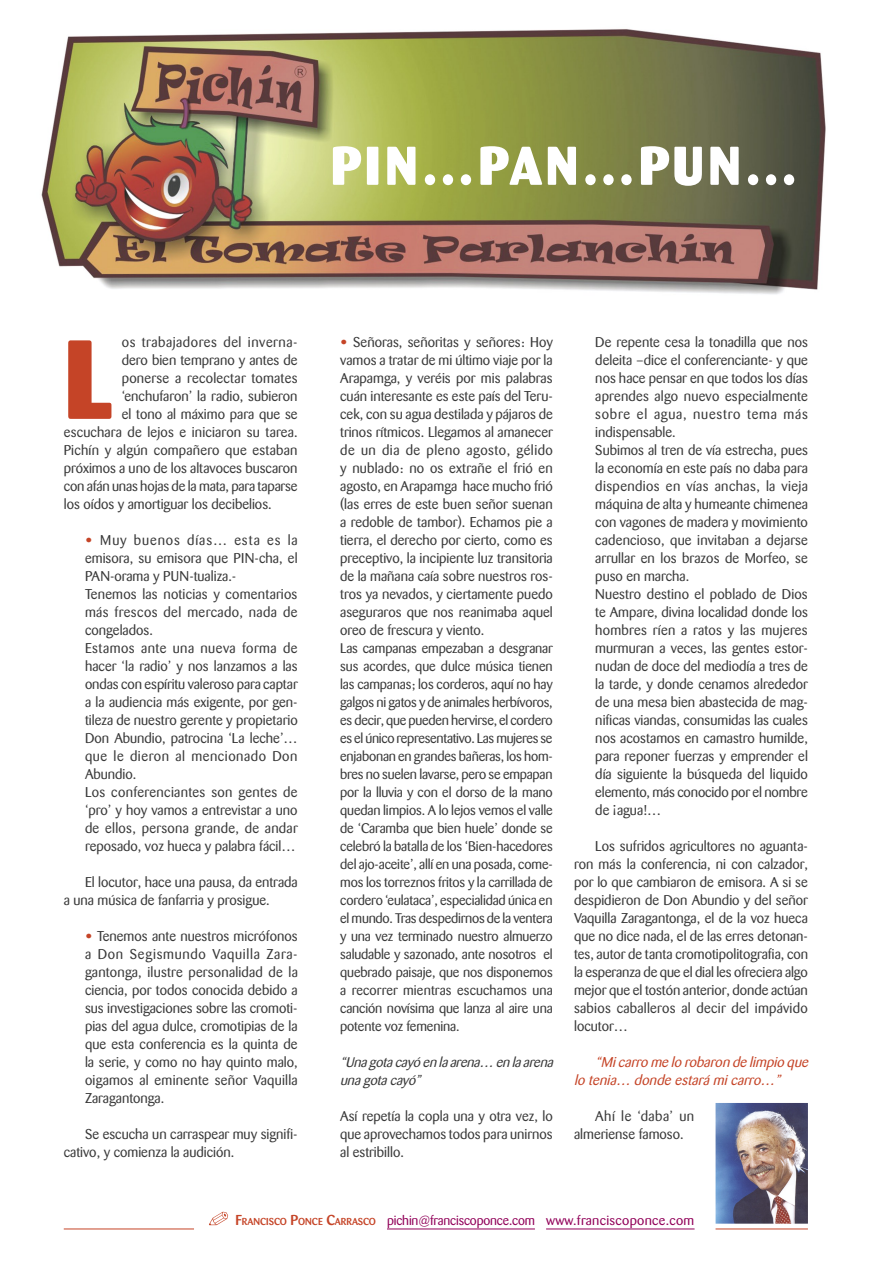
<style>
.page{position:relative;width:893px;height:1263px;background:#fff}
.page>*{position:absolute;margin:0;border:0;box-sizing:border-box;transform-origin:0 0}
.t1{font:800 111.15px "Barmeno";color:#c54427}
.t2{font:800 54px "Barmeno";letter-spacing:.07em;color:#fff}
.t3{font:14.1px/18px "Barmeno";color:#393939}
.t4{font:italic 14.1px/18px "Barmeno";color:#c54427}
.t5{font:14.1px "Barmeno";letter-spacing:.04em;color:#393939}
.t6{font:13.8px/18px "Barmeno";letter-spacing:-.01em;color:#393939;text-align:justify}
.t7{font:italic 13.8px/18px "Barmeno";color:#393939}
.t8{font:13.2px "Barmeno";letter-spacing:-.01em;color:#910059}
.s1{font-family:"Arial";font-weight:900;font-size:14.25px;color:#c54427}
.s2{font-weight:500;font-size:14.25px;color:#c54427}
.s3{font-weight:500;font-size:9.9px;color:#c54427}
</style>
<div class="page">
<img style="left:41px;top:29px;width:785px;height:265px">
<img style="left:716px;top:1103px;width:92px;height:121px">
<hr style="left:716px;top:1228px;width:92px;height:1px;background:#c54427">
<hr style="left:64px;top:1228px;width:130px;height:1px;background:#c54427">
<hr style="left:387px;top:1228px;width:148px;height:1px;background:#910059">
<hr style="left:546px;top:1228px;width:149px;height:1px;background:#910059">
<svg style="left:209px;top:1212px;width:19px;height:13px"></svg>
<h2 class="t2" style="left:331px;top:132px;width:469px">PIN…PAN…PUN…</h2>
<h1 class="t1" style="left:64px;top:311px;width:50px">L</h1>
<p class="t5" style="left:122px;top:334px;width:177px">os trabajadores del inverna-</p>
<p class="t3" style="left:122px;top:351px;width:177px">dero bien temprano y antes de</p>
<p class="t3" style="left:122px;top:369px;width:177px">ponerse a recolectar tomates</p>
<p class="t3" style="left:122px;top:387px;width:177px">‘enchufaron’ la radio, subieron</p>
<p class="t3" style="left:122px;top:405px;width:177px">el tono al máximo para que se</p>
<p class="t3" style="left:64px;top:423px;width:235px">escuchara de lejos e iniciaron su tarea.</p>
<p class="t3" style="left:64px;top:441px;width:235px">Pichín y algún compañero que estaban</p>
<p class="t3" style="left:64px;top:459px;width:235px">próximos a uno de los altavoces buscaron</p>
<p class="t3" style="left:64px;top:477px;width:235px">con afán unas hojas de la mata, para taparse</p>
<p class="t3" style="left:64px;top:495px;width:209px">los oídos y amortiguar los decibelios.</p>
<p class="t3" style="left:85px;top:531px;width:214px"><span class="s1">•</span> Muy buenos días… esta es la emisora, su emisora que PIN-cha, el<br>PAN-orama y PUN-tualiza.-<br>Tenemos las noticias y comentarios más frescos del mercado, nada de congelados.<br>Estamos ante una nueva forma de hacer ‘la radio’ y nos lanzamos a las ondas con espíritu valeroso para captar a la audiencia más exigente, por gen&shy;tileza de nuestro gerente y propietario<br>Don Abundio, patrocina ‘La leche’… que le dieron al mencionado Don<br>Abundio.<br>Los conferenciantes son gentes de ‘pro’ y hoy vamos a entrevistar a uno de ellos, persona grande, de andar reposado, voz hueca y palabra fácil…</p>
<p class="t3" style="left:64px;top:873px;width:235px;text-indent:21px">El locutor, hace una pausa, da entrada a una música de fanfarria y prosigue.</p>
<p class="t3" style="left:85px;top:927px;width:214px;text-align:justify"><span class="s1">•</span> Tenemos ante nuestros micrófonos a Don Segismundo Vaquilla Zara&shy;gantonga, ilustre personalidad de la ciencia, por todos conocida debido a sus investigaciones sobre las cromoti&shy;pias del agua dulce, cromotipias de la que esta conferencia es la quinta de la serie, y como no hay quinto malo, oigamos al eminente señor Vaquilla Zaragantonga.</p>
<p class="t3" style="left:64px;top:1125px;width:235px;text-indent:21px">Se escucha un carraspear muy signifi&shy;cativo, y comienza la audición.</p>
<p class="t3" style="left:340px;top:333px;width:214px;text-align:justify"><span class="s1">•</span> Señoras, señoritas y señores: Hoy vamos a tratar de mi último viaje por la Arapamga, y veréis por mis palabras cuán interesante es este país del Teru&shy;cek, con su agua destilada y pájaros de trinos rítmicos. Llegamos al amanecer de un dia de pleno agosto, gélido y nublado: no os extrañe el frió en agosto, en Arapamga hace mucho frió (las erres de este buen señor suenan a redoble de tambor). Echamos pie a tierra, el derecho por cierto, como es preceptivo, la incipiente luz transitoria de la mañana caía sobre nuestros ros&shy;tros ya nevados, y ciertamente puedo aseguraros que nos reanimaba aquel oreo de frescura y viento.</p>
<p class="t6" style="left:340px;top:639px;width:214px">Las campanas empezaban a desgranar sus acordes, que dulce música tienen las campanas; los corderos, aquí no hay galgos ni gatos y de animales herbívoros, es decir, que pueden hervirse, el cordero es el único representativo. Las mujeres se enjabonan en grandes bañeras, los hom&shy;bres no suelen lavarse, pero se empapan por la lluvia y con el dorso de la mano quedan limpios. A lo lejos vemos el valle de ‘Caramba que bien huele’ donde se celebró la batalla de los ‘Bien-hacedores del ajo-aceite’, allí en una posada, come&shy;mos los torreznos fritos y la carrillada de cordero ‘eulataca’, especialidad única en el mundo. Tras despedirnos de la ventera y una vez terminado nuestro almuerzo saludable y sazonado, ante nosotros el quebrado paisaje, que nos disponemos a recorrer mientras escuchamos una canción novísima que lanza al aire una potente voz femenina.</p>
<p class="t7" style="left:340px;top:1053px;width:218px">“Unagotacayóenlaarena… enlaarena unagotacayó”</p>
<p class="t3" style="left:340px;top:1107px;width:214px;text-align:justify">Así repetía la copla una y otra vez, lo que aprovechamos todos para unirnos al estribillo.</p>
<p class="t3" style="left:595px;top:333px;width:214px">De repente cesa la tonadilla que nos deleita –dice el conferenciante- y que nos hace pensar en que todos los días aprendes algo nuevo especialmente sobre el agua, nuestro tema más indispensable.<br>Subimos al tren de vía estrecha, pues la economía en este país no daba para dispendios en vías anchas, la vieja máquina de alta y humeante chimenea con vagones de madera y movimiento cadencioso, que invitaban a dejarse arrullar en los brazos de Morfeo, se puso en marcha.<br>Nuestro destino el poblado de Dios te Ampare, divina localidad donde los hombres ríen a ratos y las mujeres murmuran a veces, las gentes estor&shy;nudan de doce del mediodía a tres de la tarde, y donde cenamos alrededor de una mesa bien abastecida de mag&shy;nificas viandas, consumidas las cuales nos acostamos en camastro humilde, para reponer fuerzas y emprender el día siguiente la búsqueda del liquido elemento, más conocido por el nombre de ¡agua!…</p>
<p class="t3" style="left:574px;top:837px;width:236px;text-align:justify;text-indent:21px">Los sufridos agricultores no aguanta&shy;ron más la conferencia, ni con calzador, por lo que cambiaron de emisora. A si se despidieron de Don Abundio y del señor Vaquilla Zaragantonga, el de la voz hueca que no dice nada, el de las erres detonan&shy;tes, autor de tanta cromotipolitografia, con la esperanza de que el dial les ofreciera algo mejor que el tostón anterior, donde actúan sabios caballeros al decir del impávido locutor…</p>
<p class="t4" style="left:574px;top:1053px;width:239px;text-indent:21px">“Micarro melo robaron delimpio que lo tenia… donde estarámicarro…”</p>
<p class="t3" style="left:574px;top:1107px;width:122px;text-indent:21px">Ahí le ‘daba’ un almeriense famoso.</p>
<p class="t8" style="left:235px;top:1213px;width:460px"><span class="s2">F</span><span class="s3">RANCISCO</span> <span class="s2">P</span><span class="s3">ONCE</span> <span class="s2">C</span><span class="s3">ARRASCO</span> pichin@franciscoponce.com www.franciscoponce.com</p>
</div>
